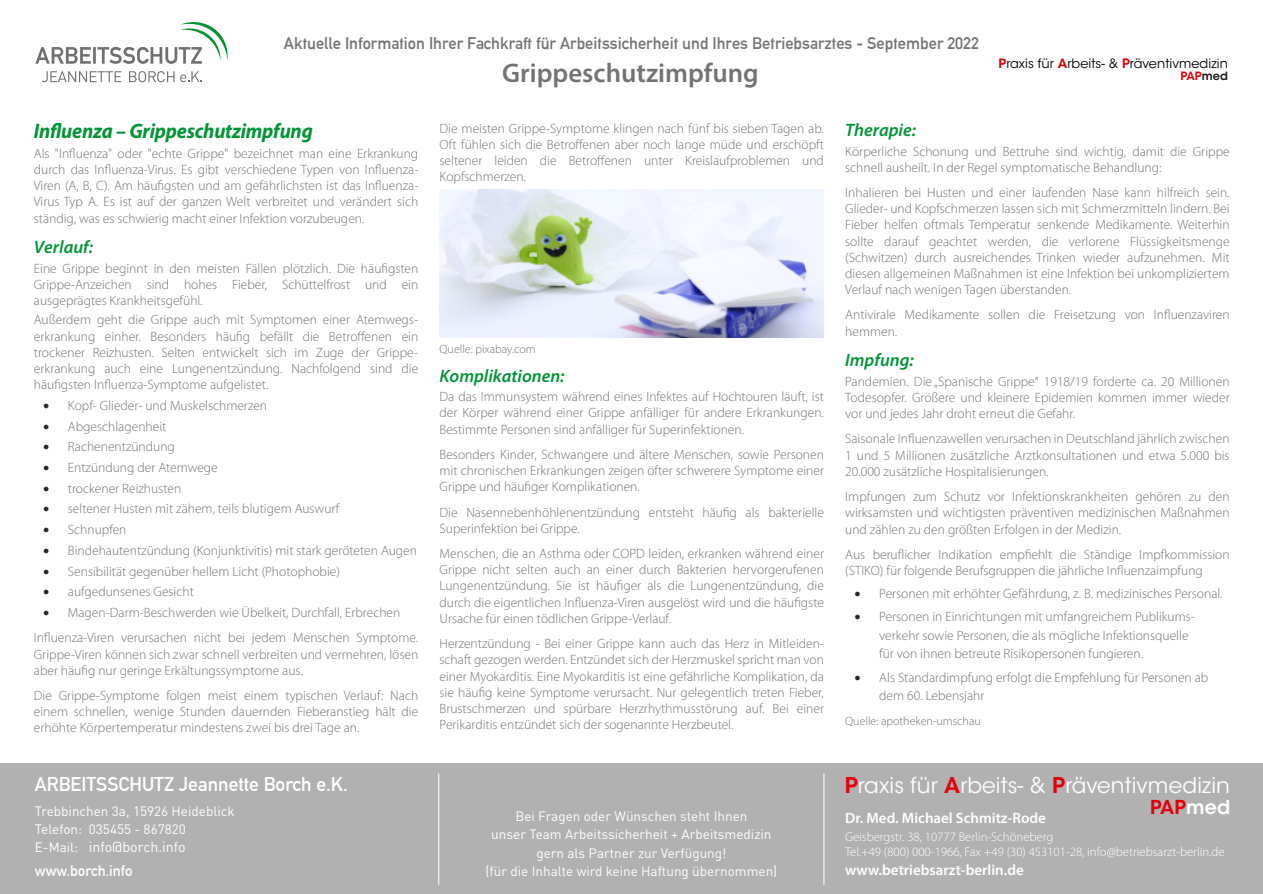
<style>
.page{position:relative;width:1263px;height:894px;background:#fff}
.page>*{position:absolute;margin:0;border:0;box-sizing:border-box;transform-origin:0 0}
.t1{font:600 27px "Myriad Pro";color:#737373}
.t2{font:21.6px "ITC Avant Garde Std";letter-spacing:.005em;color:#fff}
.t3{font:italic 700 21px "Myriad Pro";letter-spacing:-.01em;color:#009534;scale:.95 1}
.t4{font:700 19.5px "DIN Alternate";color:#fff}
.t5{font:600 19.05px "ITC Avant Garde Std";letter-spacing:.005em;color:#e3000a}
.t6{font:italic 600 18px "Myriad Pro";color:#009534}
.t7{font:16.5px "Alte DIN1451 Mittelschrift";color:#737373}
.t8{font:600 15px "Myriad Pro";color:#fff}
.t9{font:700 15px "DIN Alternate";color:#fff}
.t10{font:14.25px "DIN Pro";color:#fff}
.t11{font:300 13.5px/16.2px "Myriad Pro";color:#737373;text-align:justify}
.t12{font:13.5px/18px "DIN Pro";color:#fff}
.t13{font:12.9px "ITC Avant Garde Std";letter-spacing:.005em;color:#000}
.t14{font:300 12.75px/15px "Myriad Pro";color:#fff}
.t15{font:300 12px "Myriad Pro";color:#737373}
.t16{font:600 11.4px "ITC Avant Garde Std";letter-spacing:.005em;color:#e3000a}
.s1{font-weight:600;color:#e3000a}
.s2{font-weight:600;color:#d70000}
.s3{color:#181715}
.s4{font-family:"Lucida Grande";font-weight:400;color:#262626}
.s5{font-size:13.5px}
.s6{color:#fff}
</style>
<div class="page">
<div style="left:0;top:762px;width:1263px;height:131px;background:#b1b1b1"></div>
<img style="left:440px;top:190px;width:383px;height:147px">
<svg style="left:35px;top:22px;width:193px;height:42px"></svg>
<svg style="left:42px;top:71px;width:160px;height:11px"></svg>
<hr style="left:823px;top:773px;width:1px;height:111px;background:#fff">
<hr style="left:438px;top:773px;width:1px;height:111px;background:#fff">
<p class="t7" style="left:284px;top:34px;width:697px">Aktuelle Information Ihrer Fachkraft für Arbeitssicherheit und Ihres Betriebsarztes - September 2022</p>
<h1 class="t1" style="left:502px;top:62px;width:258px">Grippeschutzimpfung</h1>
<p class="t13" style="left:998px;top:58px;width:231px"><span class="s1">P</span>raxis für <span class="s2">A</span>rbeits- &amp; <span class="s1">P</span>räventivmedizin</p>
<p class="t16" style="left:1180px;top:72px;width:49px">PAP<span class="s3">med</span></p>
<h3 class="t3" style="left:34px;top:122px;width:295px">Influenza – Grippeschutzimpfung</h3>
<p class="t11" style="left:34px;top:146px;width:386px">Als "Influenza" oder "echte Grippe" bezeichnet man eine Erkrankung durch das Influenza-Virus. Es gibt verschiedene Typen von Influenza-Viren (A, B, C). Am häufigsten und am gefährlichsten ist das Influenza-Virus Typ A. Es ist auf der ganzen Welt verbreitet und verändert sich ständig, was es schwierig macht einer Infektion vorzubeugen.</p>
<h3 class="t6" style="left:34px;top:239px;width:61px">Verlauf:</h3>
<p class="t11" style="left:34px;top:261px;width:386px">Eine Grippe beginnt in den meisten Fällen plötzlich. Die häufigsten Grippe-Anzeichen sind hohes Fieber, Schüttelfrost und ein ausgeprägtes Krankheitsgefühl.</p>
<p class="t11" style="left:34px;top:313px;width:386px">Außerdem geht die Grippe auch mit Symptomen einer Atemwegs&shy;erkrankung einher. Besonders häufig befällt die Betroffenen ein trockener Reizhusten. Selten entwickelt sich im Zuge der Grippe&shy;erkrankung auch eine Lungenentzündung. Nachfolgend sind die häufigsten Influenza-Symptome aufgelistet.</p>
<p class="t11" style="left:42px;top:398px;width:226px"><span class="s4">•</span> Kopf- Glieder- und Muskelschmerzen</p>
<p class="t11" style="left:42px;top:419px;width:125px"><span class="s4">•</span> Abgeschlagenheit</p>
<p class="t11" style="left:42px;top:439px;width:134px"><span class="s4">•</span> Rachenentzündung</p>
<p class="t11" style="left:42px;top:460px;width:177px"><span class="s4">•</span> Entzündung der Atemwege</p>
<p class="t11" style="left:42px;top:481px;width:140px"><span class="s4">•</span> trockener Reizhusten</p>
<p class="t11" style="left:42px;top:502px;width:299px"><span class="s4">•</span> seltener Husten mit zähem, teils blutigem Auswurf</p>
<p class="t11" style="left:42px;top:522px;width:86px"><span class="s4">•</span> Schnupfen</p>
<p class="t11" style="left:42px;top:543px;width:376px"><span class="s4">•</span> Bindehautentzündung (Konjunktivitis) mit stark geröteten Augen</p>
<p class="t11" style="left:42px;top:564px;width:299px"><span class="s4">•</span> Sensibilität gegenüber hellem Licht (Photophobie)</p>
<p class="t11" style="left:42px;top:584px;width:153px"><span class="s4">•</span> aufgedunsenes Gesicht</p>
<p class="t11" style="left:34px;top:601px;width:386px;line-height:25.2px;text-indent:9px"><span class="s4">•</span> Magen-Darm-Beschwerden wie Übelkeit, Durchfall, Erbrechen<br>Influenza-Viren verursachen nicht bei jedem Menschen Symptome.</p>
<p class="t11" style="left:34px;top:646px;width:386px">Grippe-Viren können sich zwar schnell verbreiten und vermehren, lösen aber häufig nur geringe Erkältungssymptome aus.</p>
<p class="t11" style="left:34px;top:688px;width:386px">Die Grippe-Symptome folgen meist einem typischen Verlauf: Nach einem schnellen, wenige Stunden dauernden Fieberanstieg hält die erhöhte Körpertemperatur mindestens zwei bis drei Tage an.</p>
<h3 class="t4" style="left:35px;top:776px;width:314px">ARBEITSSCHUTZ Jeannette Borch e.K.</h3>
<p class="t12" style="left:35px;top:802px;width:201px">Trebbinchen 3a, 15926 Heideblick<br>Telefon: 035455 - 867820</p>
<p class="t10" style="left:35px;top:840px;width:152px"><span class="s5">E-Mail:</span> info@borch.info</p>
<p class="t9" style="left:35px;top:863px;width:99px">www.borch.info</p>
<p class="t11" style="left:440px;top:121px;width:386px">Die meisten Grippe-Symptome klingen nach fünf bis sieben Tagen ab.<br>Oft fühlen sich die Betroffenen aber noch lange müde und erschöpft seltener leiden die Betroffenen unter Kreislaufproblemen und Kopfschmerzen.</p>
<p class="t15" style="left:440px;top:343px;width:98px">Quelle: pixabay.com</p>
<h3 class="t6" style="left:440px;top:368px;width:126px">Komplikationen:</h3>
<p class="t11" style="left:440px;top:389px;width:386px">Da das Immunsystem während eines Infektes auf Hochtouren läuft, ist der Körper während einer Grippe anfälliger für andere Erkrankungen.<br>Bestimmte Personen sind anfälliger für Superinfektionen.</p>
<p class="t11" style="left:440px;top:447px;width:386px">Besonders Kinder, Schwangere und ältere Menschen, sowie Personen mit chronischen Erkrankungen zeigen öfter schwerere Symptome einer Grippe und häufiger Komplikationen.</p>
<p class="t11" style="left:440px;top:505px;width:386px">Die Nasennebenhöhlenentzündung entsteht häufig als bakterielle<br>Superinfektion bei Grippe.</p>
<p class="t11" style="left:440px;top:546px;width:386px">Menschen, die an Asthma oder COPD leiden, erkranken während einer Grippe nicht selten auch an einer durch Bakterien hervorgerufenen Lungenentzündung. Sie ist häufiger als die Lungenentzündung, die durch die eigentlichen Influenza-Viren ausgelöst wird und die häufigste Ursache für einen tödlichen Grippe-Verlauf.</p>
<p class="t11" style="left:440px;top:636px;width:386px">Herzentzündung - Bei einer Grippe kann auch das Herz in Mitleiden&shy;schaft gezogen werden. Entzündet sich der Herzmuskel spricht man von einer Myokarditis. Eine Myokarditis ist eine gefährliche Komplikation, da sie häufig keine Symptome verursacht. Nur gelegentlich treten Fieber, Brustschmerzen und spürbare Herzrhythmusstörung auf. Bei einer Perikarditis entzündet sich der sogenannte Herzbeutel.</p>
<h3 class="t6" style="left:845px;top:122px;width:72px">Therapie:</h3>
<p class="t11" style="left:845px;top:144px;width:386px">Körperliche Schonung und Bettruhe sind wichtig, damit die Grippe schnell ausheilt. In der Regel symptomatische Behandlung:</p>
<p class="t11" style="left:845px;top:185px;width:386px">Inhalieren bei Husten und einer laufenden Nase kann hilfreich sein.<br>Glieder- und Kopfschmerzen lassen sich mit Schmerzmitteln lindern. Bei Fieber helfen oftmals Temperatur senkende Medikamente. Weiterhin sollte darauf geachtet werden, die verlorene Flüssigkeitsmenge (Schwitzen) durch ausreichendes Trinken wieder aufzunehmen. Mit diesen allgemeinen Maßnahmen ist eine Infektion bei unkompliziertem Verlauf nach wenigen Tagen überstanden.</p>
<p class="t11" style="left:845px;top:308px;width:386px">Antivirale Medikamente sollen die Freisetzung von Influenzaviren hemmen.</p>
<h3 class="t6" style="left:845px;top:352px;width:70px">Impfung:</h3>
<p class="t11" style="left:845px;top:374px;width:386px">Pandemien. Die „Spanische Grippe“ 1918/19 forderte ca. 20 Millionen Todesopfer. Größere und kleinere Epidemien kommen immer wieder vor und jedes Jahr droht erneut die Gefahr.</p>
<p class="t11" style="left:845px;top:432px;width:386px">Saisonale Influenzawellen verursachen in Deutschland jährlich zwischen 1 und 5 Millionen zusätzliche Arztkonsultationen und etwa 5.000 bis 20.000 zusätzliche Hospitalisierungen.</p>
<p class="t11" style="left:845px;top:489px;width:386px">Impfungen zum Schutz vor Infektionskrankheiten gehören zu den wirksamsten und wichtigsten präventiven medizinischen Maßnahmen und zählen zu den größten Erfolgen in der Medizin.</p>
<p class="t11" style="left:845px;top:547px;width:386px">Aus beruflicher Indikation empfiehlt die Ständige Impfkommission (STIKO) für folgende Berufsgruppen die jährliche Influenzaimpfung</p>
<p class="t11" style="left:854px;top:586px;width:370px"><span class="s4">•</span> Personen mit erhöhter Gefährdung, z. B. medizinisches Personal.</p>
<p class="t11" style="left:879px;top:608px;width:317px;line-height:18.6px;text-align:left;text-indent:-26px"><span class="s4">•</span> Personen in Einrichtungen mit umfangreichem Publikums&shy;verkehr sowie Personen, die als mögliche Infektionsquelle für von ihnen betreute Risikopersonen fungieren.</p>
<p class="t11" style="left:879px;top:668px;width:331px;line-height:18.6px;text-indent:-26px"><span class="s4">•</span> Als Standardimpfung erfolgt die Empfehlung für Personen ab dem 60. Lebensjahr</p>
<p class="t15" style="left:845px;top:716px;width:137px">Quelle: apotheken-umschau</p>
<h2 class="t2" style="left:845px;top:777px;width:387px"><span class="s1">P</span>raxis für <span class="s1">A</span>rbeits- &amp; <span class="s1">P</span>räventivmedizin</h2>
<h3 class="t5" style="left:1150px;top:799px;width:82px">PAP<span class="s6">med</span></h3>
<p class="t12" style="left:485px;top:808px;width:293px;text-align:center">Bei Fragen oder Wünschen steht Ihnen<br>unser Team Arbeitssicherheit + Arbeitsmedizin gern als Partner zur Verfügung!<br>(für die Inhalte wird keine Haftung übernommen)</p>
<p class="t8" style="left:845px;top:811px;width:202px">Dr. Med. Michael Schmitz-Rode</p>
<p class="t14" style="left:845px;top:829px;width:381px">Geisbergstr. 38, 10777 Berlin-Schöneberg<br>Tel.+49 (800) 000-1966, Fax +49 (30) 453101-28, info@betriebsarzt-berlin.de</p>
<p class="t8" style="left:845px;top:863px;width:180px">www.betriebsarzt-berlin.de</p>
</div>
